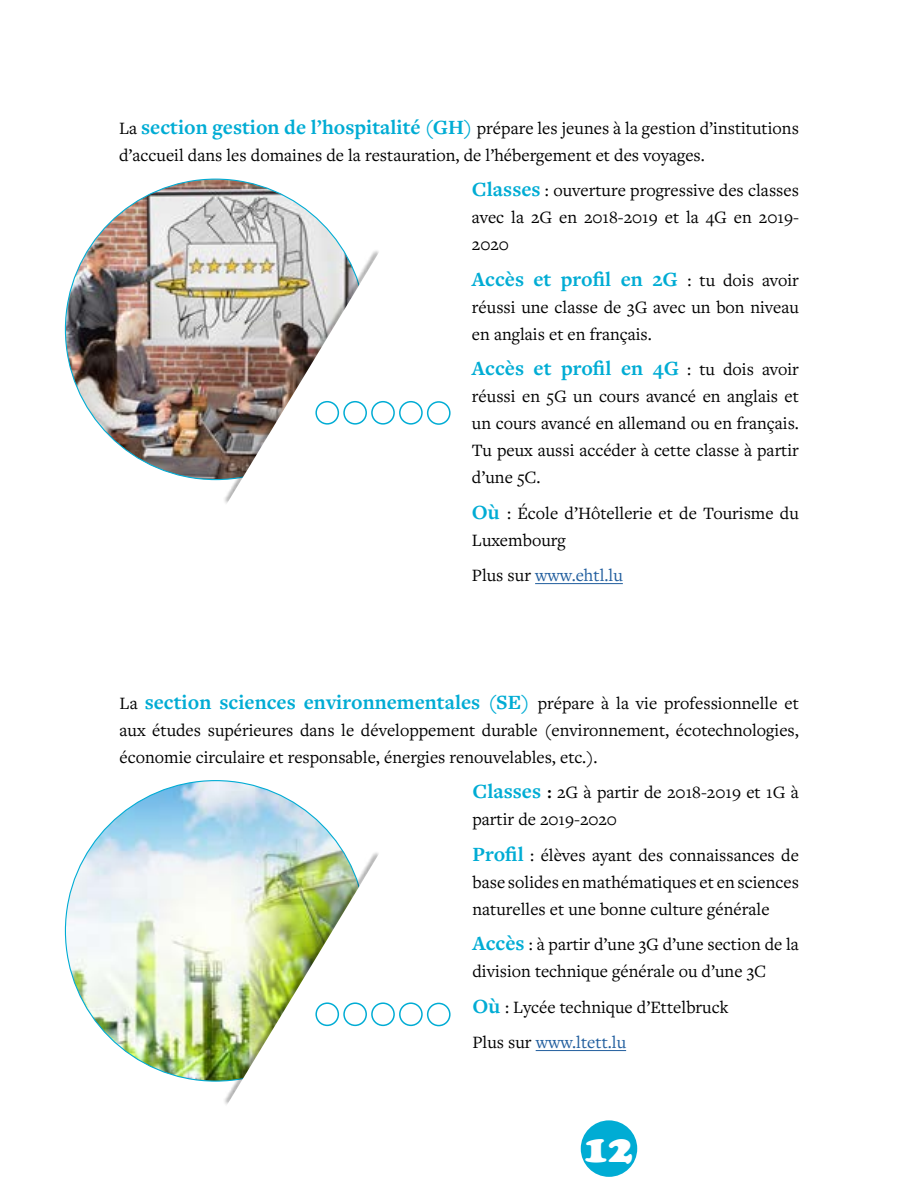
<style>
.page{position:relative;width:918px;height:1188px;background:#fff}
.page>*{position:absolute;margin:0;border:0;box-sizing:border-box;transform-origin:0 0}
.t1{font:39px "Cooper Black Std";color:#fff}
.t2{font:700 21px "Freight Text Pro";color:#00acd4}
.t3{font:18px/27px "Freight Text Pro";color:#000}
.t4{font:18px "Freight Text Pro";color:#215e9e}
.s1{font-weight:700;font-size:21px;color:#00acd4}
.s2{font-weight:400;font-size:18px;color:#000}
.s3{color:#000}
.s4{font-weight:700}
.s5{color:#215e9e}
</style>
<div class="page">
<hr style="left:535px;top:583px;width:88px;height:1px;background:#215e9e">
<div style="left:581px;top:1120px;width:56px;height:57px;background:#00acd4;border-radius:50%"></div>
<hr style="left:536px;top:1050px;width:90px;height:1px;background:#215e9e">
<svg style="left:64px;top:780px;width:273px;height:302px"></svg>
<img style="left:65px;top:781px;width:301px;height:300px;border-radius:150px">
<img style="left:65px;top:179px;width:272px;height:300px">
<svg style="left:243px;top:841px;width:99px;height:7px"></svg>
<svg style="left:243px;top:240px;width:99px;height:7px"></svg>
<img style="left:221px;top:848px;width:212px;height:257px">
<svg style="left:221px;top:247px;width:212px;height:257px"></svg>
<div style="left:315px;top:1002px;width:24px;height:24px;border:2px solid #00acd4;border-radius:50%"></div>
<div style="left:343px;top:1002px;width:24px;height:24px;border:2px solid #00acd4;border-radius:50%"></div>
<div style="left:371px;top:1002px;width:24px;height:24px;border:2px solid #00acd4;border-radius:50%"></div>
<div style="left:399px;top:1002px;width:24px;height:24px;border:2px solid #00acd4;border-radius:50%"></div>
<div style="left:427px;top:1003px;width:24px;height:23px;border:2px solid #00acd4;border-radius:50%"></div>
<div style="left:315px;top:401px;width:24px;height:24px;border:2px solid #00acd4;border-radius:50%"></div>
<div style="left:343px;top:401px;width:24px;height:24px;border:2px solid #00acd4;border-radius:50%"></div>
<div style="left:371px;top:401px;width:24px;height:24px;border:2px solid #00acd4;border-radius:50%"></div>
<div style="left:399px;top:401px;width:24px;height:24px;border:2px solid #00acd4;border-radius:50%"></div>
<div style="left:427px;top:401px;width:24px;height:24px;border:2px solid #00acd4;border-radius:50%"></div>
<p class="t3" style="left:119px;top:114px;width:681px">La <span class="s1">section gestion de l’hospitalité (GH)</span> prépare les jeunes à la gestion d’institutions d’accueil dans les domaines de la restauration, de l’hébergement et des voyages.</p>
<p class="t3" style="left:472px;top:176px;width:328px;text-align:justify"><span class="s1">Classes</span> : ouverture progressive des classes avec la 2G en 2018-2019 et la 4G en 2019- 2020</p>
<p class="t2" style="left:472px;top:265px;width:328px">Accès et profil en 2G <span class="s2">: tu dois avoir</span></p>
<p class="t3" style="left:472px;top:293px;width:329px">réussi une classe de 3G avec un bon niveau en anglais et en français.</p>
<p class="t2" style="left:472px;top:354px;width:328px">Accès et profil en 4G <span class="s2">: tu dois avoir</span></p>
<p class="t3" style="left:472px;top:382px;width:328px;text-align:justify">réussi en 5G un cours avancé en anglais et un cours avancé en allemand ou en français.<br>Tu peux aussi accéder à cette classe à partir d’une 5C.</p>
<p class="t3" style="left:472px;top:499px;width:328px"><span class="s1">Où</span> : École d’Hôtellerie et de Tourisme du<br>Luxembourg</p>
<p class="t4" style="left:472px;top:564px;width:152px"><span class="s3">Plus sur</span> www.ehtl.lu</p>
<p class="t2" style="left:120px;top:688px;width:681px"><span class="s2">La</span> section sciences environnementales (SE) <span class="s2">prépare à la vie professionnelle et</span></p>
<p class="t3" style="left:120px;top:716px;width:681px">aux études supérieures dans le développement durable (environnement, écotechnologies, économie circulaire et responsable, énergies renouvelables, etc.).</p>
<p class="t3" style="left:473px;top:778px;width:328px"><span class="s1">Classes</span> <span class="s4">:</span> 2G à partir de 2018-2019 et 1G à partir de 2019-2020</p>
<p class="t3" style="left:473px;top:841px;width:328px;text-align:justify"><span class="s1">Profil</span> : élèves ayant des connaissances de base solides en mathématiques et en sciences naturelles et une bonne culture générale</p>
<p class="t3" style="left:473px;top:930px;width:328px"><span class="s1">Accès</span> : à partir d’une 3G d’une section de la division technique générale ou d’une 3C</p>
<p class="t3" style="left:473px;top:988px;width:257px;line-height:35.5px"><span class="s1">Où</span> : Lycée technique d’Ettelbruck<br>Plus sur <span class="s5">www.ltett.lu</span></p>
<h1 class="t1" style="left:584px;top:1125px;width:51px">12</h1>
</div>
